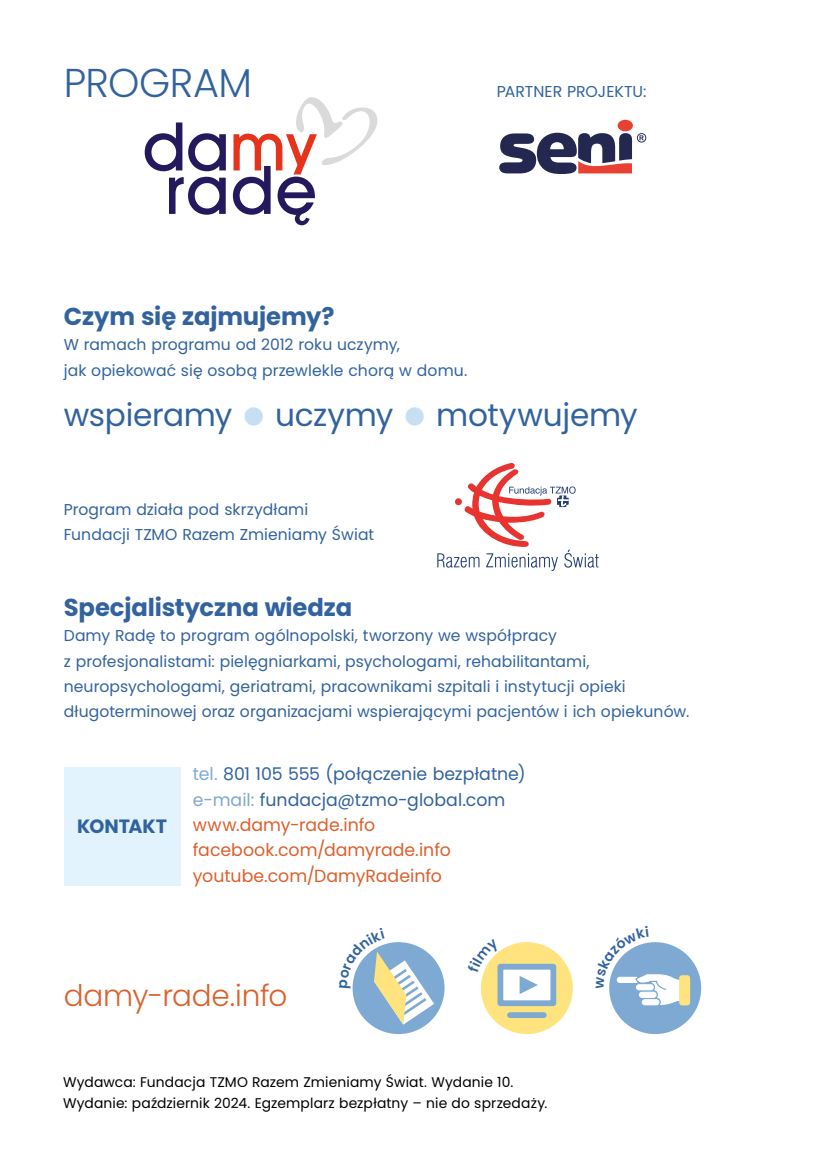
<style>
.page{position:relative;width:829px;height:1166px;background:#fff}
.page>*{position:absolute;margin:0;border:0;box-sizing:border-box;transform-origin:0 0}
.t1{font:300 40.25px "Poppins";letter-spacing:-.015em;color:#32639e}
.t2{font:31.5px "Poppins";letter-spacing:-.01em;color:#32639e}
.t3{font:300 29.75px "Poppins";letter-spacing:-.01em;color:#db602c}
.t4{font:700 24.5px "Poppins";letter-spacing:-.005em;color:#32639e}
.t5{font:700 19.25px "Poppins";letter-spacing:-.01em;color:#32639e}
.t6{font:17.5px/25.4px "Poppins";color:#db602c}
.t7{font:15.75px/25.4px "Poppins";letter-spacing:.005em;color:#32639e}
.t8{font:14px/21px "Poppins";letter-spacing:.01em;color:#000}
.s1{color:#c6dff5}
.s2{color:#7ea9d2}
.s3{color:#32639e}
</style>
<div class="page">
<div style="left:64px;top:767px;width:116px;height:118px;background:#e2f3fd"></div>
<div style="left:352px;top:942px;width:92px;height:92px;background:#7ea9d2;border-radius:50%"></div>
<div style="left:481px;top:942px;width:91px;height:92px;background:#ffe37e;border-radius:50%"></div>
<div style="left:609px;top:942px;width:92px;height:92px;background:#7ea9d2;border-radius:50%"></div>
<div style="left:497px;top:964px;width:59px;height:42px;background:#fff;border:6px solid #7ea9d2"></div>
<div style="left:510px;top:1012px;width:33px;height:6px;background:#7ea9d2"></div>
<svg style="left:519px;top:976px;width:19px;height:18px"></svg>
<div style="left:679px;top:975px;width:11px;height:30px;background:#ffe37e;border-radius:3px"></div>
<svg style="left:145px;top:97px;width:233px;height:128px"></svg>
<div style="left:617px;top:120px;width:15px;height:11px;background:#e84133;border-radius:50%"></div>
<svg style="left:499px;top:133px;width:147px;height:41px"></svg>
<svg style="left:437px;top:463px;width:161px;height:108px"></svg>
<svg style="left:352px;top:942px;width:82px;height:82px"></svg>
<svg style="left:484px;top:951px;width:16px;height:21px"></svg>
<svg style="left:609px;top:942px;width:71px;height:63px"></svg>
<h1 class="t1" style="left:64px;top:60px;width:190px">PROGRAM</h1>
<p class="t7" style="left:496px;top:79px;width:151px">PARTNER PROJEKTU:</p>
<h3 class="t4" style="left:64px;top:302px;width:272px">Czym się zajmujemy?</h3>
<p class="t7" style="left:64px;top:332px;width:405px">W ramach programu od 2012 roku uczymy,<br>jak opiekować się osobą przewlekle chorą w domu.</p>
<h2 class="t2" style="left:64px;top:397px;width:575px">wspieramy <span class="s1">●</span> uczymy <span class="s1">●</span> motywujemy</h2>
<p class="t7" style="left:64px;top:497px;width:312px">Program działa pod skrzydłami<br>Fundacji TZMO Razem Zmieniamy Świat</p>
<h3 class="t4" style="left:64px;top:593px;width:290px">Specjalistyczna wiedza</h3>
<p class="t7" style="left:64px;top:623px;width:627px">Damy Radę to program ogólnopolski, tworzony we współpracy<br>z profesjonalistami: pielęgniarkami, psychologami, rehabilitantami, neuropsychologami, geriatrami, pracownikami szpitali i instytucji opieki długoterminowej oraz organizacjami wspierającymi pacjentów i ich opiekunów.</p>
<p class="t5" style="left:77px;top:815px;width:91px">KONTAKT</p>
<p class="t6" style="left:193px;top:762px;width:334px"><span class="s2">tel.</span> <span class="s3">801 105 555 (połączenie bezpłatne) </span><span class="s2">e-mail:</span> <span class="s3">fundacja@tzmo-global.com </span>www.damy-rade.info facebook.com/damyrade.info youtube.com/DamyRadeinfo</p>
<h3 class="t3" style="left:64px;top:979px;width:225px">damy-rade.info</h3>
<p class="t8" style="left:63px;top:1072px;width:486px">Wydawca: Fundacja TZMO Razem Zmieniamy Świat. Wydanie 10.<br>Wydanie: październik 2024. Egzemplarz bezpłatny – nie do sprzedaży.</p>
</div>
